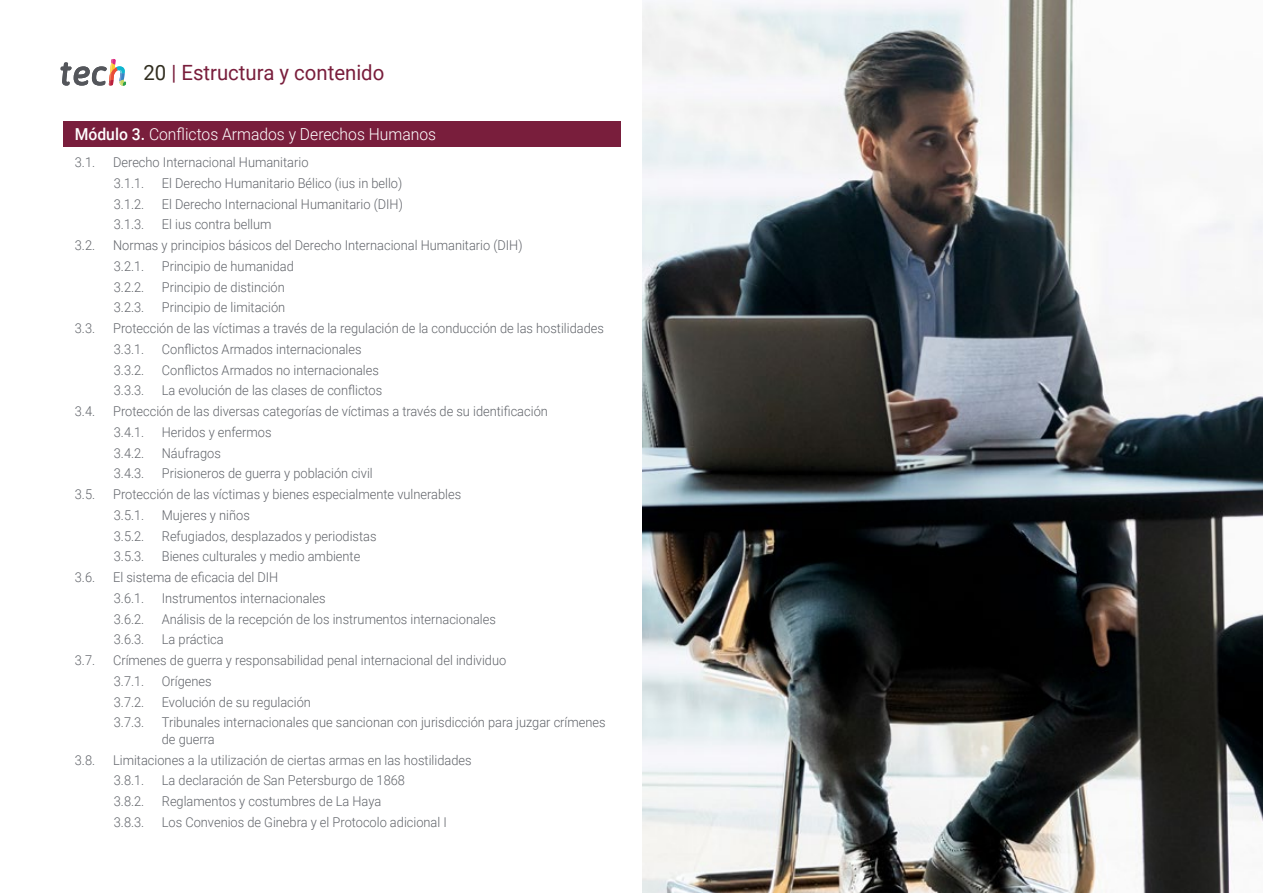
<style>
.page{position:relative;width:1263px;height:893px;background:#fff}
.page>*{position:absolute;margin:0;border:0;box-sizing:border-box;transform-origin:0 0}
.t1{font:21px "Roboto";color:#791e3c}
.t2{font:300 16.5px "Roboto";color:#fff;scale:.95 1}
.t3{font:300 13.5px/20.7px "Roboto";color:#61646a;scale:.95 1}
.s1{color:#312e20}
.s2{font-weight:500}
</style>
<div class="page">
<div style="left:64px;top:121px;width:557px;height:25px;background:#791e3c"></div>
<img style="left:642px;top:0;width:621px;height:893px">
<svg style="left:61px;top:59px;width:65px;height:27px"></svg>
<h1 class="t1" style="left:144px;top:57px;width:242px"><span class="s1">20</span> | Estructura y contenido</h1>
<p class="t2" style="left:75px;top:123px;width:382px"><span class="s2">Módulo 3.</span> Conflictos Armados y Derechos Humanos</p>
<p class="t3" style="left:75px;top:151px;width:23px">3.1.</p>
<p class="t3" style="left:113px;top:151px;width:207px">Derecho Internacional Humanitario<br>3.1.1.</p>
<p class="t3" style="left:162px;top:172px;width:255px">El Derecho Humanitario Bélico (ius in bello)</p>
<p class="t3" style="left:114px;top:193px;width:34px">3.1.2.</p>
<p class="t3" style="left:162px;top:193px;width:255px">El Derecho Internacional Humanitario (DIH)</p>
<p class="t3" style="left:114px;top:214px;width:34px">3.1.3.</p>
<p class="t3" style="left:162px;top:214px;width:117px">El ius contra bellum</p>
<p class="t3" style="left:75px;top:234px;width:23px">3.2.</p>
<p class="t3" style="left:113px;top:234px;width:432px">Normas y principios básicos del Derecho Internacional Humanitario (DIH)<br>3.2.1.</p>
<p class="t3" style="left:162px;top:255px;width:141px">Principio de humanidad</p>
<p class="t3" style="left:114px;top:276px;width:34px">3.2.2.</p>
<p class="t3" style="left:162px;top:276px;width:131px">Principio de distinción</p>
<p class="t3" style="left:114px;top:297px;width:34px">3.2.3.</p>
<p class="t3" style="left:162px;top:297px;width:131px">Principio de limitación</p>
<p class="t3" style="left:75px;top:317px;width:23px">3.3.</p>
<p class="t3" style="left:113px;top:317px;width:518px">Protección de las víctimas a través de la regulación de la conducción de las hostilidades<br>3.3.1.</p>
<p class="t3" style="left:162px;top:338px;width:212px">Conflictos Armados internacionales</p>
<p class="t3" style="left:114px;top:359px;width:34px">3.3.2.</p>
<p class="t3" style="left:162px;top:359px;width:230px">Conflictos Armados no internacionales</p>
<p class="t3" style="left:114px;top:380px;width:34px">3.3.3.</p>
<p class="t3" style="left:162px;top:380px;width:234px">La evolución de las clases de conflictos</p>
<p class="t3" style="left:75px;top:400px;width:23px">3.4.</p>
<p class="t3" style="left:113px;top:400px;width:459px">Protección de las diversas categorías de víctimas a través de su identificación<br>3.4.1.</p>
<p class="t3" style="left:162px;top:421px;width:117px">Heridos y enfermos</p>
<p class="t3" style="left:114px;top:442px;width:34px">3.4.2.</p>
<p class="t3" style="left:162px;top:442px;width:64px">Náufragos</p>
<p class="t3" style="left:114px;top:463px;width:34px">3.4.3.</p>
<p class="t3" style="left:162px;top:463px;width:223px">Prisioneros de guerra y población civil</p>
<p class="t3" style="left:75px;top:483px;width:23px">3.5.</p>
<p class="t3" style="left:113px;top:483px;width:368px">Protección de las víctimas y bienes especialmente vulnerables<br>3.5.1.</p>
<p class="t3" style="left:162px;top:504px;width:94px">Mujeres y niños</p>
<p class="t3" style="left:114px;top:525px;width:34px">3.5.2.</p>
<p class="t3" style="left:162px;top:525px;width:227px">Refugiados, desplazados y periodistas</p>
<p class="t3" style="left:114px;top:546px;width:34px">3.5.3.</p>
<p class="t3" style="left:162px;top:546px;width:210px">Bienes culturales y medio ambiente</p>
<p class="t3" style="left:75px;top:566px;width:23px">3.6.</p>
<p class="t3" style="left:113px;top:566px;width:175px">El sistema de eficacia del DIH<br>3.6.1.</p>
<p class="t3" style="left:162px;top:587px;width:174px">Instrumentos internacionales</p>
<p class="t3" style="left:114px;top:608px;width:34px">3.6.2.</p>
<p class="t3" style="left:162px;top:608px;width:353px">Análisis de la recepción de los instrumentos internacionales</p>
<p class="t3" style="left:114px;top:629px;width:34px">3.6.3.</p>
<p class="t3" style="left:162px;top:629px;width:67px">La práctica</p>
<p class="t3" style="left:75px;top:649px;width:23px">3.7.</p>
<p class="t3" style="left:113px;top:649px;width:415px">Crímenes de guerra y responsabilidad penal internacional del individuo<br>3.7.1.</p>
<p class="t3" style="left:162px;top:670px;width:54px">Orígenes</p>
<p class="t3" style="left:114px;top:691px;width:34px">3.7.2.</p>
<p class="t3" style="left:162px;top:691px;width:158px">Evolución de su regulación</p>
<p class="t3" style="left:114px;top:712px;width:34px">3.7.3.</p>
<p class="t3" style="left:162px;top:714px;width:469px;line-height:16.5px">Tribunales internacionales que sancionan con jurisdicción para juzgar crímenes de guerra</p>
<p class="t3" style="left:75px;top:749px;width:23px">3.8.</p>
<p class="t3" style="left:113px;top:749px;width:379px">Limitaciones a la utilización de ciertas armas en las hostilidades<br>3.8.1.</p>
<p class="t3" style="left:162px;top:770px;width:257px">La declaración de San Petersburgo de 1868</p>
<p class="t3" style="left:114px;top:790px;width:34px">3.8.2.</p>
<p class="t3" style="left:162px;top:790px;width:232px">Reglamentos y costumbres de La Haya</p>
<p class="t3" style="left:114px;top:811px;width:34px">3.8.3.</p>
<p class="t3" style="left:162px;top:811px;width:301px">Los Convenios de Ginebra y el Protocolo adicional I</p>
</div>
